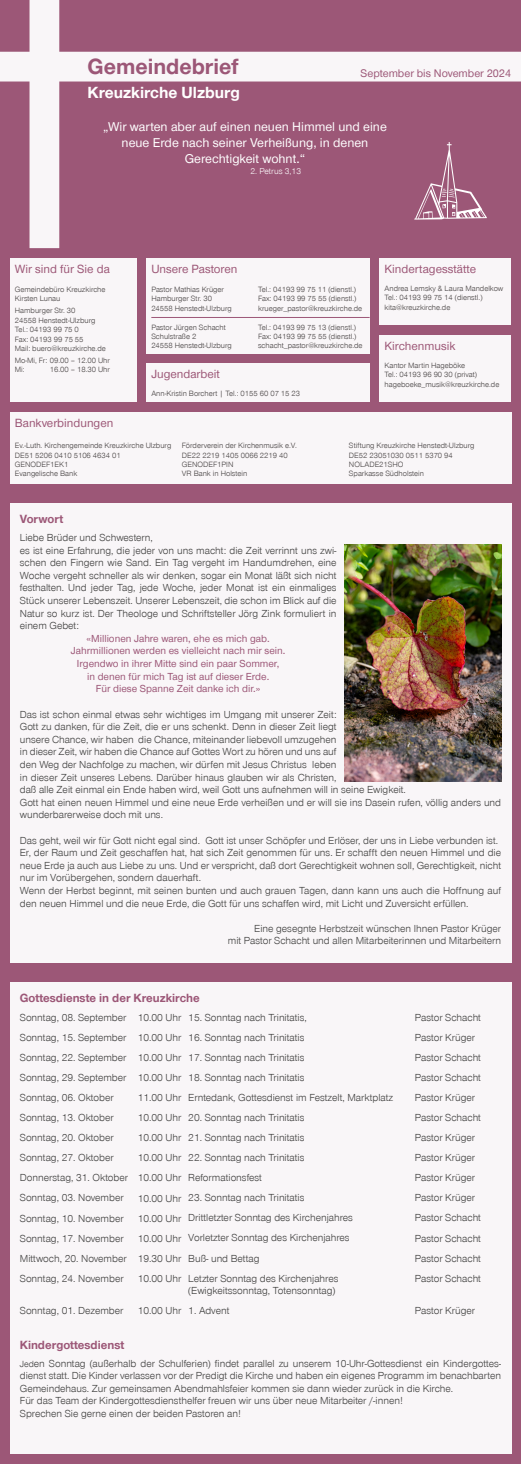
<style>
.page{position:relative;width:521px;height:1464px;background:#fff}
.page>*{position:absolute;margin:0;border:0;box-sizing:border-box;transform-origin:0 0}
.t1{font:700 22.75px "Nordelbica";color:#9c5777}
.t2{font:700 16.62px "Nordelbica";color:#fff}
.t3{font:500 13.12px/15.8px "Nordelbica";color:#fff;text-align:center}
.t4{font:500 12.25px "Nordelbica";color:#9c5777}
.t5{font:700 12.25px "Nordelbica";color:#9c5777}
.t6{font:500 11.38px "Nordelbica";color:#9c5777}
.t7{font:10.5px/20px "Nordelbica";color:#3c3c3b}
.t8{font:500 10.5px/12.6px "Nordelbica";color:#9c5777;text-align:center}
.t9{font:8.75px "Nordelbica";color:#fff}
.t10{font:7.88px/9.5px "Nordelbica";color:#3c3c3b}
.s1{font-size:9.19px}
</style>
<div class="page">
<div style="left:0;top:237px;width:521px;height:1226px;background:#9c5777"></div>
<div style="left:10px;top:504px;width:501px;height:458px;background:#f9f6f8"></div>
<div style="left:10px;top:982px;width:501px;height:471px;background:#f9f6f8"></div>
<svg style="left:0;top:0;width:521px;height:248px;fill:#9c5777"></svg>
<svg style="left:414px;top:142px;width:73px;height:78px;background:#a86d88"></svg>
<img style="left:344px;top:544px;width:157px;height:237px">
<div style="left:10px;top:258px;width:126px;height:144px;background:#f9f6f8"></div>
<div style="left:10px;top:412px;width:501px;height:72px;background:#f9f6f8"></div>
<div style="left:146px;top:258px;width:224px;height:95px;background:#f9f6f8"></div>
<div style="left:379px;top:258px;width:132px;height:67px;background:#f9f6f8"></div>
<div style="left:379px;top:335px;width:132px;height:67px;background:#f9f6f8"></div>
<div style="left:146px;top:363px;width:224px;height:39px;background:#f9f6f8"></div>
<hr style="left:151px;top:317px;width:219px;height:1px;background:#9c5777">
<h1 class="t1" style="left:88px;top:53px;width:153px">Gemeindebrief</h1>
<h2 class="t2" style="left:88px;top:82px;width:154px">Kreuzkirche Ulzburg</h2>
<p class="t6" style="left:361px;top:66px;width:152px">September bis November 2024</p>
<p class="t3" style="left:103px;top:119px;width:285px">„Wir warten aber auf einen neuen Himmel und eine neue Erde nach seiner Verheißung, in denen<br>Gerechtigkeit wohnt.“</p>
<p class="t9" style="left:250px;top:166px;width:52px">2. Petrus 3,13</p>
<p class="t4" style="left:15px;top:261px;width:96px">Wir sind für Sie da</p>
<p class="t10" style="left:15px;top:284px;width:92px">Gemeindebüro Kreuzkirche<br>Kirsten Lunau</p>
<p class="t10" style="left:15px;top:306px;width:92px">Hamburger Str. 30<br>24558 Henstedt-Ulzburg<br>Tel.: 04193 99 75 0<br>Fax: 04193 99 75 55<br>Mail: buero@kreuzkirche.de</p>
<p class="t10" style="left:15px;top:355px;width:97px">Mo-Mi, Fr: 09.00 – 12.00 Uhr<br>Mi:</p>
<p class="t10" style="left:50px;top:365px;width:62px">16.00 – 18.30 Uhr</p>
<p class="t4" style="left:151px;top:261px;width:88px">Unsere Pastoren</p>
<p class="t10" style="left:151px;top:284px;width:74px">Pastor Mathias Krüger</p>
<p class="t10" style="left:258px;top:284px;width:99px">Tel.: 04193 99 75 11 (dienstl.)</p>
<p class="t10" style="left:151px;top:294px;width:62px">Hamburger Str. 30</p>
<p class="t10" style="left:258px;top:294px;width:100px">Fax: 04193 99 75 55 (dienstl.)</p>
<p class="t10" style="left:151px;top:303px;width:82px">24558 Henstedt-Ulzburg</p>
<p class="t10" style="left:258px;top:303px;width:106px">krueger_pastor@kreuzkirche.de</p>
<p class="t10" style="left:151px;top:322px;width:76px">Pastor Jürgen Schacht</p>
<p class="t10" style="left:258px;top:322px;width:99px">Tel.: 04193 99 75 13 (dienstl.)</p>
<p class="t10" style="left:151px;top:332px;width:46px">Schulstraße 2</p>
<p class="t10" style="left:258px;top:332px;width:100px">Fax: 04193 99 75 55 (dienstl.)</p>
<p class="t10" style="left:151px;top:341px;width:82px">24558 Henstedt-Ulzburg</p>
<p class="t10" style="left:258px;top:341px;width:106px">schacht_pastor@kreuzkirche.de</p>
<p class="t4" style="left:151px;top:367px;width:70px">Jugendarbeit</p>
<p class="t10" style="left:151px;top:389px;width:150px">Ann-Kristin Borchert | Tel.: 0155 60 07 15 23</p>
<p class="t4" style="left:384px;top:261px;width:93px">Kindertagesstätte</p>
<p class="t10" style="left:384px;top:283px;width:120px">Andrea Lemsky &amp; Laura Mandelkow<br>Tel.: 04193 99 75 14 (dienstl.) kita@kreuzkirche.de</p>
<p class="t4" style="left:384px;top:338px;width:73px">Kirchenmusik</p>
<p class="t10" style="left:384px;top:360px;width:116px">Kantor Martin Hageböke<br>Tel.: 04193 96 90 30 (privat) hageboeke_musik@kreuzkirche.de</p>
<p class="t4" style="left:15px;top:415px;width:100px">Bankverbindungen</p>
<p class="t10" style="left:15px;top:441px;width:158px">Ev.-Luth. Kirchengemeinde Kreuzkirche Ulzburg<br>DE51 5206 0410 5106 4634 01<br>GENODEF1EK1<br>Evangelische Bank</p>
<p class="t10" style="left:182px;top:441px;width:116px">Förderverein der Kirchenmusik e.V.<br>DE22 2219 1405 0066 2219 40<br>GENODEF1PIN<br>VR Bank in Holstein</p>
<p class="t10" style="left:349px;top:441px;width:127px">Stiftung Kreuzkirche Henstedt-Ulzburg<br>DE52 23051030 0511 5370 94<br>NOLADE21SHO<br>Sparkasse Südholstein</p>
<p class="t5" style="left:20px;top:512px;width:45px">Vorwort</p>
<p class="t7" style="left:20px;top:531px;width:318px;line-height:12.6px">Liebe Brüder und Schwestern,<br>es ist eine Erfahrung, die jeder von uns macht: die Zeit verrinnt uns zwi&shy;schen den Fingern wie Sand. Ein Tag vergeht im Handumdrehen, eine Woche vergeht schneller als wir denken, sogar ein Monat läßt sich nicht festhalten. Und jeder Tag, jede Woche, jeder Monat ist ein einmaliges Stück unserer Lebenszeit. Unserer Lebenszeit, die schon im Blick auf die Natur so kurz ist. Der Theologe und Schriftsteller Jörg Zink formuliert in einem Gebet:</p>
<p class="t8" style="left:71px;top:632px;width:216px">«Millionen Jahre waren, ehe es mich gab.<br>Jahrmillionen werden es vielleicht nach mir sein.<br>Irgendwo in ihrer Mitte sind ein paar Sommer,<br>in denen für mich Tag ist auf dieser Erde.<br>Für diese Spanne Zeit danke ich dir.»</p>
<p class="t7" style="left:20px;top:708px;width:483px;line-height:12.6px">Das ist schon einmal etwas sehr wichtiges im Umgang mit unserer Zeit:<br>Gott zu danken, für die Zeit, die er uns schenkt. Denn in dieser Zeit liegt<br>unsere Chance, wir haben die Chance, miteinander liebevoll umzugehen<br>in dieser Zeit, wir haben die Chance auf Gottes Wort zu hören und uns auf<br>den Weg der Nachfolge zu machen, wir dürfen mit Jesus Christus leben<br>in dieser Zeit unseres Lebens. Darüber hinaus glauben wir als Christen,<br>daß alle Zeit einmal ein Ende haben wird, weil Gott uns aufnehmen will in seine Ewigkeit.<br>Gott hat einen neuen Himmel und eine neue Erde verheißen und er will sie ins Dasein rufen, völlig anders und wunderbarerweise doch mit uns.</p>
<p class="t7" style="left:20px;top:834px;width:483px;line-height:12.6px">Das geht, weil wir für Gott nicht egal sind. Gott ist unser Schöpfer und Erlöser, der uns in Liebe verbunden ist.<br>Er, der Raum und Zeit geschaffen hat, hat sich Zeit genommen für uns. Er schafft den neuen Himmel und die neue Erde ja auch aus Liebe zu uns. Und er verspricht, daß dort Gerechtigkeit wohnen soll, Gerechtigkeit, nicht nur im Vorübergehen, sondern dauerhaft.<br>Wenn der Herbst beginnt, mit seinen bunten und auch grauen Tagen, dann kann uns auch die Hoffnung auf den neuen Himmel und die neue Erde, die Gott für uns schaffen wird, mit Licht und Zuversicht erfüllen.</p>
<p class="t7" style="left:228px;top:922px;width:275px;line-height:12.6px;text-align:right">Eine gesegnte Herbstzeit wünschen Ihnen Pastor Krüger<br>mit Pastor Schacht und allen Mitarbeiterinnen und Mitarbeitern</p>
<p class="t5" style="left:20px;top:991px;width:181px">Gottesdienste in der Kreuzkirche</p>
<p class="t7" style="left:20px;top:1007px;width:110px">Sonntag, 08. September<br>Sonntag, 15. September<br>Sonntag, 22. September<br>Sonntag, 29. September<br>Sonntag, 06. Oktober<br>Sonntag, 13. Oktober<br>Sonntag, 20. Oktober<br>Sonntag, 27. Oktober<br>Donnerstag, 31. Oktober<br>Sonntag, 03. November<br>Sonntag, 10. November<br>Sonntag, 17. November<br>Mittwoch, 20. November<br>Sonntag, 24. November</p>
<p class="t7" style="left:20px;top:1300px;width:105px">Sonntag, 01. Dezember</p>
<p class="t7" style="left:188px;top:1007px;width:120px">15. Sonntag nach Trinitatis,</p>
<p class="t7" style="left:188px;top:1027px;width:118px">16. Sonntag nach Trinitatis</p>
<p class="t7" style="left:188px;top:1047px;width:118px">17. Sonntag nach Trinitatis</p>
<p class="t7" style="left:188px;top:1067px;width:206px">18. Sonntag nach Trinitatis<br>Erntedank, Gottesdienst im Festzelt, Marktplatz</p>
<p class="t7" style="left:188px;top:1107px;width:118px">20. Sonntag nach Trinitatis</p>
<p class="t7" style="left:188px;top:1127px;width:118px">21. Sonntag nach Trinitatis</p>
<p class="t7" style="left:188px;top:1147px;width:118px">22. Sonntag nach Trinitatis<br>Reformationsfest</p>
<p class="t7" style="left:188px;top:1187px;width:166px">23. Sonntag nach Trinitatis<br>Drittletzter Sonntag des Kirchenjahres<br>Vorletzter Sonntag des Kirchenjahres<br>Buß- und Bettag<br>Letzter Sonntag des Kirchenjahres</p>
<p class="t7" style="left:188px;top:1280px;width:149px">(Ewigkeitssonntag, Totensonntag)</p>
<p class="t7" style="left:188px;top:1300px;width:43px">1. Advent</p>
<p class="t7" style="left:138px;top:1007px;width:45px;text-align:justify">10.00 Uhr 10.00 Uhr 10.00 Uhr 10.00 Uhr 11.00 Uhr 10.00 Uhr 10.00 Uhr 10.00 Uhr 10.00 Uhr 10.00 Uhr 10.00 Uhr 10.00 Uhr 19.30 Uhr 10.00 Uhr</p>
<p class="t7" style="left:138px;top:1300px;width:45px">10.00 Uhr</p>
<p class="t7" style="left:415px;top:1007px;width:68px">Pastor Schacht<br>Pastor Krüger<br>Pastor Schacht<br>Pastor Schacht<br>Pastor Krüger<br>Pastor Schacht<br>Pastor Krüger<br>Pastor Krüger<br>Pastor Krüger<br>Pastor Krüger<br>Pastor Schacht<br>Pastor Schacht<br>Pastor Schacht<br>Pastor Schacht</p>
<p class="t7" style="left:415px;top:1300px;width:62px">Pastor Krüger</p>
<p class="t5" style="left:20px;top:1337px;width:106px">Kindergottesdienst</p>
<p class="t7" style="left:20px;top:1356px;width:483px;line-height:12.6px"><span class="s1">Jed</span>en Sonntag (außerhalb der Schulferien) findet parallel zu unserem 10-Uhr-Gottesdienst ein Kindergottes&shy;dienst statt. Die Kinder verlassen vor der Predigt die Kirche und haben ein eigenes Programm im benachbarten Gemeindehaus. Zur gemeinsamen Abendmahlsfeier kommen sie dann wieder zurück in die Kirche.<br>Für das Team der Kindergottesdiensthelfer freuen wir uns über neue Mitarbeiter /-innen!<br>Sprechen Sie gerne einen der beiden Pastoren an!</p>
</div>
